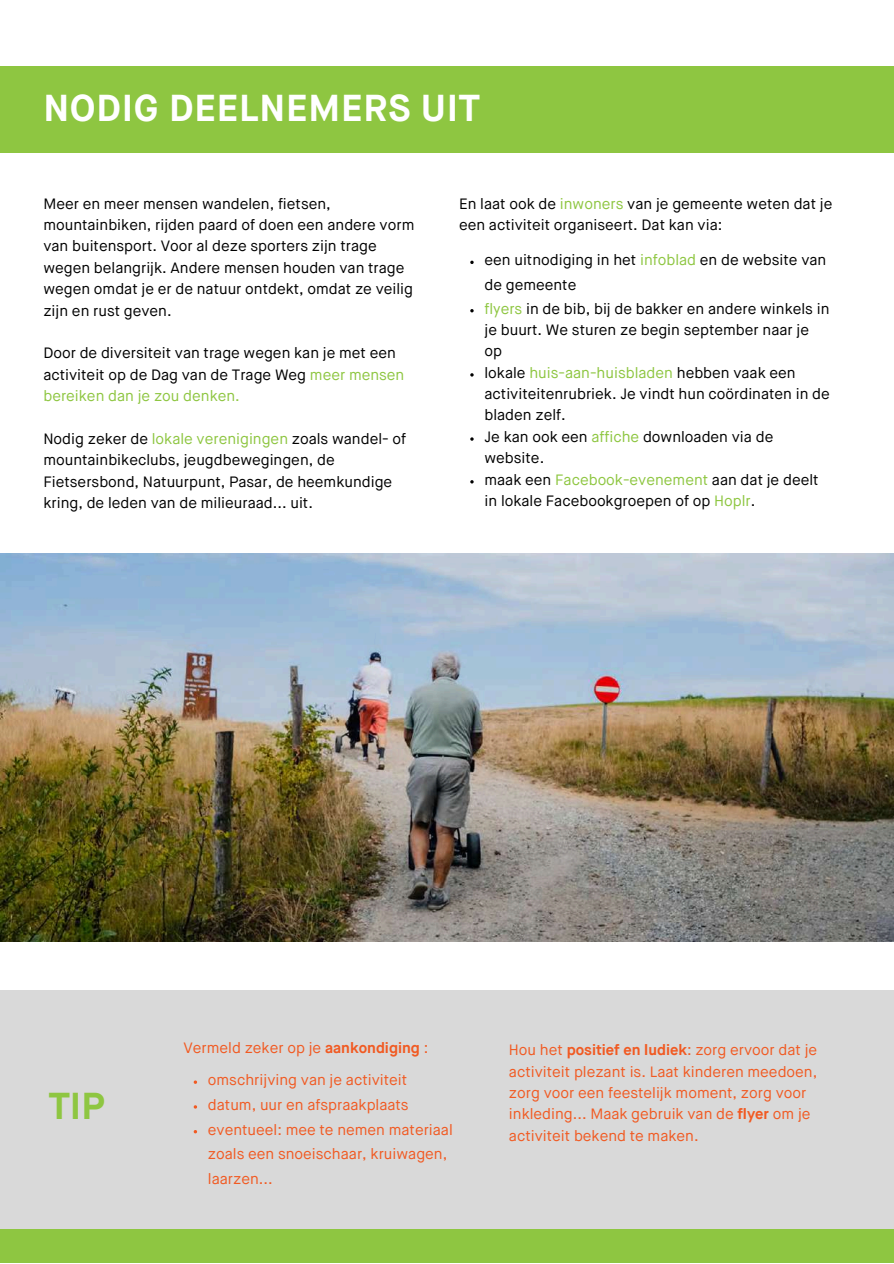
<style>
.page{position:relative;width:894px;height:1264px;background:#fff}
.page>*{position:absolute;margin:0;border:0;box-sizing:border-box;transform-origin:0 0}
.t1{font:700 37.5px "Maison Neue";letter-spacing:.02em;color:#fff}
.t2{font:700 37.5px "Maison Neue";color:#8ec641}
.t3{font:15px/21.3px "Maison Neue";color:#000}
.t4{font:15px/21.3px "Maison Neue";color:#f15a22}
.s1{color:#8ec641}
.s2{font-weight:700}
</style>
<div class="page">
<div style="left:0;top:0;width:892px;height:1262px;background:#8ec641"></div>
<div style="left:0;top:0;width:892px;height:65px;background:#fff"></div>
<div style="left:0;top:153px;width:892px;height:576px;background:#fff"></div>
<div style="left:0;top:989px;width:893px;height:239px;background:#d9d9d9"></div>
<div style="left:0;top:692px;width:893px;height:297px;background:#fff"></div>
<img style="left:1px;top:553px;width:892px;height:388px">
<svg style="left:470px;top:437px;width:3px;height:4px"></svg>
<h1 class="t1" style="left:43px;top:92px;width:438px">NODIG DEELNEMERS UIT</h1>
<p class="t3" style="left:43px;top:194px;width:372px">Meer en meer mensen wandelen, fietsen, mountainbiken, rijden paard of doen een andere vorm van buitensport. Voor al deze sporters zijn trage wegen belangrijk. Andere mensen houden van trage wegen omdat je er de natuur ontdekt, omdat ze veilig zijn en rust geven.</p>
<p class="t3" style="left:43px;top:343px;width:362px">Door de diversiteit van trage wegen kan je met een activiteit op de Dag van de Trage Weg <span class="s1">meer mensen bereiken dan je zou denken.</span></p>
<p class="t3" style="left:43px;top:429px;width:364px">Nodig zeker de <span class="s1">lokale verenigingen</span> zoals wandel- of mountainbikeclubs, jeugdbewegingen, de Fietsersbond, Natuurpunt, Pasar, de heemkundige kring, de leden van de milieuraad... uit.</p>
<p class="t3" style="left:459px;top:194px;width:375px">En laat ook de <span class="s1">inwoners</span> van je gemeente weten dat je een activiteit organiseert. Dat kan via:</p>
<p class="t3" style="left:484px;top:249px;width:346px;line-height:24.2px">een uitnodiging in het <span class="s1">infoblad</span> en de website van de gemeente<br><span class="s1">flyers</span> in de bib, bij de bakker en andere winkels in</p>
<p class="t3" style="left:484px;top:320px;width:347px">je buurt. We sturen ze begin september naar je op<br>lokale <span class="s1">huis-aan-huisbladen</span> hebben vaak een activiteitenrubriek. Je vindt hun coördinaten in de bladen zelf.<br>Je kan ook een <span class="s1">affiche</span> downloaden via de website.<br>maak een <span class="s1">Facebook-evenement</span> aan dat je deelt in lokale Facebookgroepen of op <span class="s1">Hoplr</span>.</p>
<h1 class="t2" style="left:49px;top:1089px;width:57px">TIP</h1>
<p class="t4" style="left:183px;top:1032px;width:246px;line-height:32.1px;text-align:center">Vermeld zeker op je <span class="s2">aankondiging</span> : omschrijving van je activiteit</p>
<p class="t4" style="left:208px;top:1093px;width:246px;line-height:24.8px">datum, uur en afspraakplaats eventueel: mee te nemen materiaal zoals een snoeischaar, kruiwagen, laarzen...</p>
<p class="t4" style="left:509px;top:1040px;width:310px">Hou het <span class="s2">positief en ludiek</span>: zorg ervoor dat je activiteit plezant is. Laat kinderen meedoen, zorg voor een feestelijk moment, zorg voor inkleding... Maak gebruik van de <span class="s2">flyer</span> om je activiteit bekend te maken.</p>
</div>
